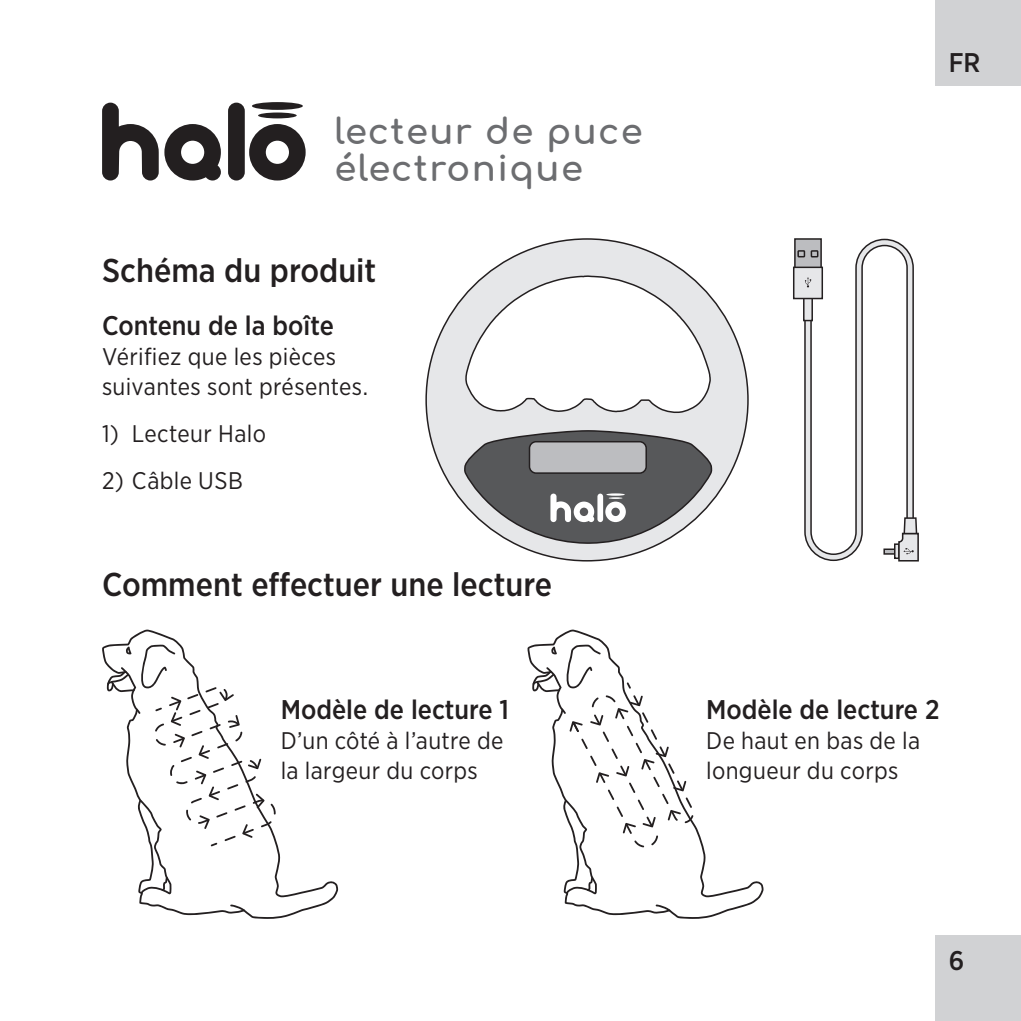
<style>
.page{position:relative;width:1021px;height:1021px;background:#fff}
.page>*{position:absolute;margin:0;border:0;box-sizing:border-box;transform-origin:0 0}
.t1{font:700 35.4px/36.9px "Comfortaa";letter-spacing:.04em;color:#6c6d70}
.t2{font:500 33px "Gotham Narrow";color:#231f20}
.t3{font:500 27px "Gotham Narrow";color:#231f20}
.t4{font:24px/30px "Gotham Narrow";letter-spacing:.015em;color:#231f20}
</style>
<div class="page">
<div style="left:935px;top:935px;width:85px;height:85px;background:#d1d2d4"></div>
<div style="left:935px;top:0;width:85px;height:85px;background:#d1d2d4"></div>
<svg style="left:249px;top:124px;width:56px;height:56px"></svg>
<div style="left:258px;top:112px;width:39px;height:6px;background:#231f20;border-radius:50%"></div>
<div style="left:252px;top:102px;width:51px;height:8px;background:#231f20;border-radius:50%"></div>
<div style="left:228px;top:103px;width:17px;height:77px;background:#231f20;border-radius:8px"></div>
<svg style="left:102px;top:103px;width:119px;height:77px"></svg>
<div style="left:426px;top:239px;width:322px;height:322px;background:#e6e7e9;border-radius:50%"></div>
<svg style="left:464px;top:274px;width:248px;height:139px"></svg>
<svg style="left:463px;top:430px;width:251px;height:114px"></svg>
<svg style="left:102px;top:629px;width:236px;height:289px"></svg>
<svg style="left:106px;top:644px;width:170px;height:271px"></svg>
<svg style="left:527px;top:629px;width:237px;height:289px"></svg>
<svg style="left:531px;top:644px;width:162px;height:271px"></svg>
<div style="left:794px;top:238px;width:27px;height:30px;border:2px solid #231f20"></div>
<div style="left:793px;top:266px;width:30px;height:33px;border:2px solid #231f20"></div>
<svg style="left:796px;top:238px;width:123px;height:324px"></svg>
<h1 class="t1" style="left:334px;top:109px;width:310px">lecteur de puce électronique</h1>
<h2 class="t2" style="left:102px;top:249px;width:276px">Schéma du produit</h2>
<p class="t3" style="left:102px;top:308px;width:233px">Contenu de la boîte</p>
<p class="t4" style="left:102px;top:341px;width:268px">Vérifiez que les pièces suivantes sont présentes.</p>
<p class="t4" style="left:102px;top:418px;width:165px">1) Lecteur Halo</p>
<p class="t4" style="left:102px;top:465px;width:142px">2) Câble USB</p>
<h2 class="t2" style="left:102px;top:564px;width:451px">Comment effectuer une lecture</h2>
<p class="t3" style="left:281px;top:692px;width:230px">Modèle de lecture 1</p>
<p class="t4" style="left:281px;top:725px;width:224px">D’un côté à l’autre de la largeur du corps</p>
<p class="t3" style="left:948px;top:46px;width:33px">FR</p>
<p class="t3" style="left:706px;top:692px;width:235px">Modèle de lecture 2</p>
<p class="t4" style="left:706px;top:725px;width:215px">De haut en bas de la longueur du corps</p>
<p class="t3" style="left:948px;top:943px;width:17px">6</p>
</div>
